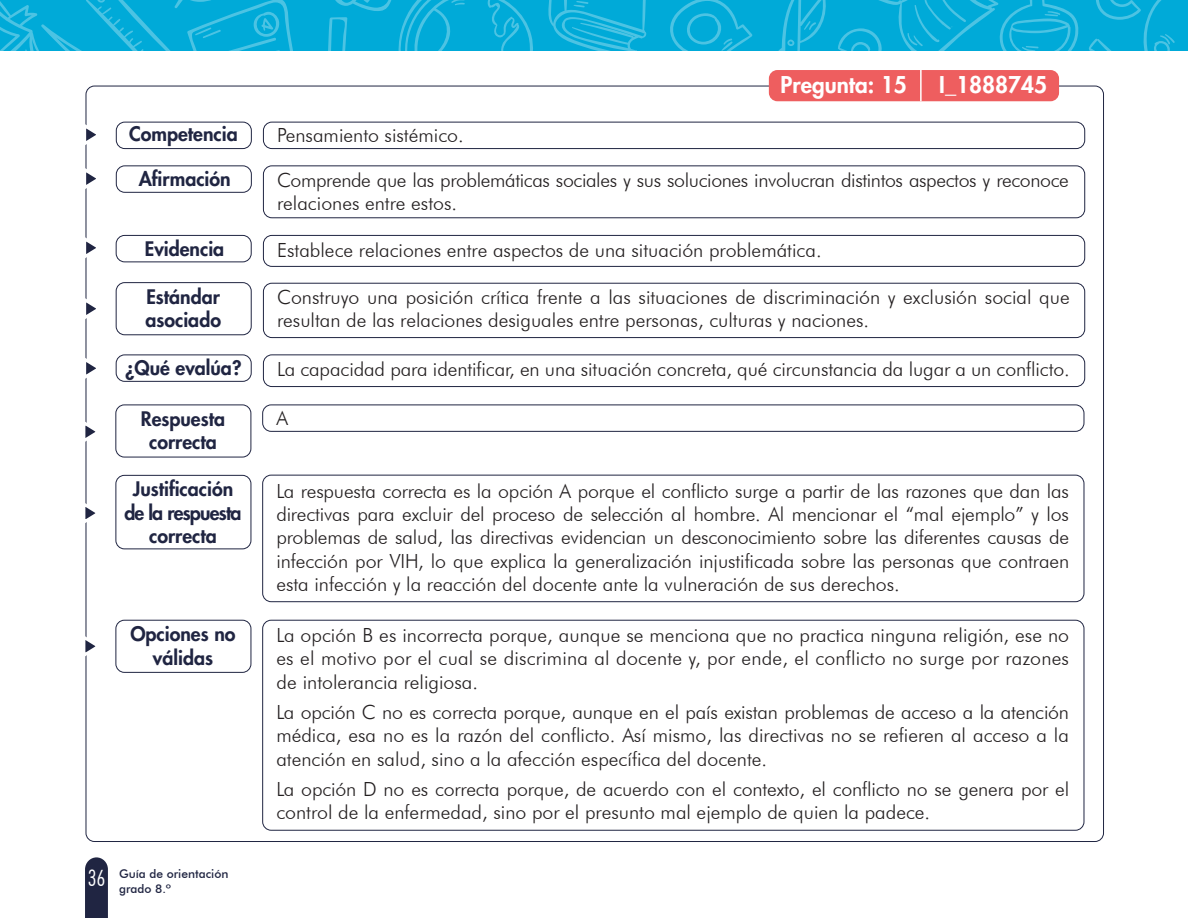
<style>
.page{position:relative;width:1188px;height:918px;background:#fff}
.page>*{position:absolute;margin:0;border:0;box-sizing:border-box;transform-origin:0 0}
.t1{font:800 22.5px "Futura Std";color:#fff}
.t2{font:300 19.5px/23.4px "Futura BT";color:#231f20;text-align:justify}
.t3{font:800 19.5px/23.4px "Futura Std";color:#202542;text-align:center}
.t4{font:300 19.5px/23.4px "Futura BT";letter-spacing:-.02em;color:#231f20}
.t5{font:500 12px/14.4px "Futura BT";color:#202542}
.s1{font-weight:300;font-stretch:condensed;font-size:22.5px;color:#fff}
</style>
<div class="page">
<svg style="left:85px;top:857px;width:23px;height:61px"></svg>
<div style="left:263px;top:354px;width:822px;height:33px;border:1px solid #202542;border-radius:9px"></div>
<div style="left:116px;top:355px;width:136px;height:27px;border:1px solid #202542;border-radius:9px"></div>
<svg style="left:85px;top:355px;width:11px;height:28px"></svg>
<svg style="left:0;top:0;width:1188px;height:337px"></svg>
<div style="left:769px;top:70px;width:290px;height:31px;background:#ee5e5f;border-radius:9px"></div>
<hr style="left:920px;top:68px;width:2px;height:33px;background:#fff">
<div style="left:262px;top:405px;width:822px;height:27px;border:1px solid #202542;border-radius:9px"></div>
<div style="left:115px;top:405px;width:136px;height:52px;border:1px solid #202542;border-radius:9px"></div>
<svg style="left:85px;top:419px;width:11px;height:27px"></svg>
<div style="left:262px;top:475px;width:822px;height:127px;border:1px solid #202542;border-radius:9px"></div>
<div style="left:116px;top:475px;width:135px;height:74px;border:1px solid #202542;border-radius:9px"></div>
<svg style="left:85px;top:500px;width:11px;height:28px"></svg>
<div style="left:262px;top:620px;width:822px;height:211px;border:1px solid #202542;border-radius:9px"></div>
<div style="left:116px;top:620px;width:135px;height:53px;border:1px solid #202542;border-radius:9px"></div>
<svg style="left:85px;top:633px;width:11px;height:28px"></svg>
<p class="t3" style="left:129px;top:122px;width:110px">Competencia</p>
<p class="t3" style="left:139px;top:167px;width:94px">Afirmación</p>
<p class="t1" style="left:781px;top:71px;width:128px">Pregunta: 15</p>
<p class="t1" style="left:939px;top:71px;width:109px">I_1888745</p>
<p class="t2" style="left:277px;top:123px;width:188px">Pensamiento sistémico.</p>
<p class="t4" style="left:277px;top:168px;width:793px">Comprende que las problemáticas sociales y sus soluciones involucran distintos aspectos y reconoce relaciones entre estos.</p>
<p class="t3" style="left:145px;top:237px;width:81px">Evidencia</p>
<p class="t2" style="left:277px;top:238px;width:546px">Establece relaciones entre aspectos de una situación problemática.</p>
<p class="t3" style="left:145px;top:285px;width:77px;text-align:left">Estándar asociado</p>
<p class="t3" style="left:125px;top:356px;width:118px">¿Qué evalúa?</p>
<p class="t2" style="left:277px;top:357px;width:794px">La capacidad para identificar, en una situación concreta, qué circunstancia da lugar a un conflicto.</p>
<p class="t2" style="left:277px;top:285px;width:794px">Construyo una posición crítica frente a las situaciones de discriminación y exclusión social que resultan de las relaciones desiguales entre personas, culturas y naciones.</p>
<p class="t3" style="left:141px;top:407px;width:86px">Respuesta</p>
<p class="t2" style="left:276px;top:406px;width:13px">A</p>
<p class="t3" style="left:149px;top:430px;width:69px">correcta</p>
<p class="t2" style="left:276px;top:479px;width:794px">La respuesta correcta es la opción A porque el conflicto surge a partir de las razones que dan las directivas para excluir del proceso de selección al hombre. Al mencionar el “mal ejemplo” y los problemas de salud, las directivas evidencian un desconocimiento sobre las diferentes causas de infección por VIH, lo que explica la generalización injustificada sobre las personas que contraen esta infección y la reacción del docente ante la vulneración de sus derechos.</p>
<p class="t3" style="left:124px;top:477px;width:119px">Justificación de la respuesta correcta</p>
<p class="t3" style="left:130px;top:622px;width:107px">Opciones no válidas</p>
<p class="t5" style="left:119px;top:867px;width:111px;text-indent:-31px"><span class="s1">36</span> Guía de orientación grado 8.º</p>
<p class="t2" style="left:276px;top:623px;width:794px">La opción B es incorrecta porque, aunque se menciona que no practica ninguna religión, ese no es el motivo por el cual se discrimina al docente y, por ende, el conflicto no surge por razones de intolerancia religiosa.</p>
<p class="t2" style="left:276px;top:700px;width:794px">La opción C no es correcta porque, aunque en el país existan problemas de acceso a la atención médica, esa no es la razón del conflicto. Así mismo, las directivas no se refieren al acceso a la atención en salud, sino a la afección específica del docente.</p>
<p class="t2" style="left:276px;top:777px;width:794px">La opción D no es correcta porque, de acuerdo con el contexto, el conflicto no se genera por el control de la enfermedad, sino por el presunto mal ejemplo de quien la padece.</p>
</div>
